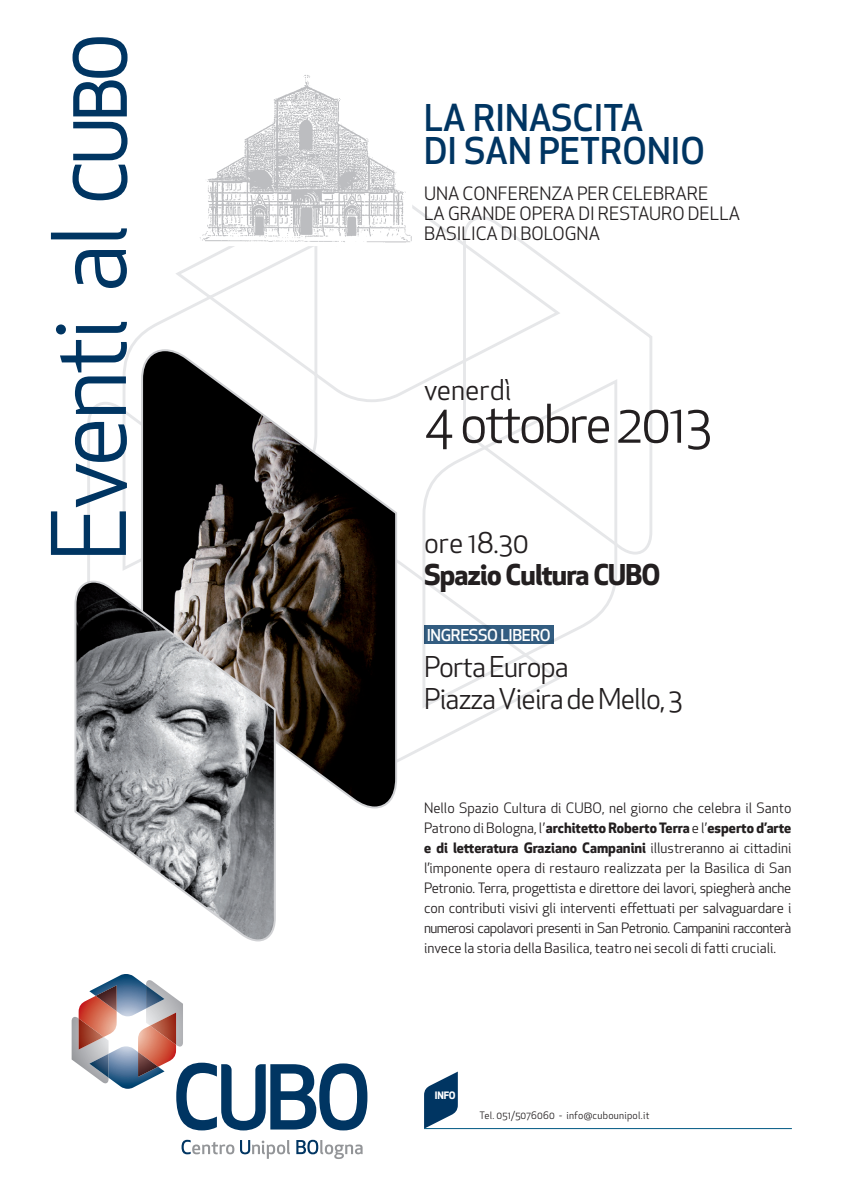
<style>
.page{position:relative;width:851px;height:1191px;background:#fff}
.page>*{position:absolute;margin:0;border:0;box-sizing:border-box;transform-origin:0 0}
.t1{font:99.9px "Apex New";letter-spacing:-.04em;color:#003562}
.t2{font:52px "Apex New";letter-spacing:-.05em;color:#231f20}
.t3{font:500 36px/33px "Apex New";color:#003562}
.t4{font:28px/32px "Apex New";letter-spacing:-.03em;color:#231f20}
.t5{font:700 28px "Apex New";letter-spacing:-.03em;color:#231f20}
.t6{font:28px "Apex New";color:#231f20}
.t7{font:18px/20px "Apex New";color:#231f20}
.t8{font:500 16px "Apex New";color:#fff}
.t9{font:14px/20px "Apex New";color:#231f20;text-align:justify}
.t10{font:10px "Apex New";letter-spacing:.025em;color:#231f20}
.t11{font:700 10px "Apex New";color:#fff}
.s1{font-size:69px}
.s2{font-weight:700}
</style>
<div class="page">
<svg style="left:87px;top:402px;width:53px;height:177px"></svg>
<svg style="left:463px;top:216px;width:189px;height:339px"></svg>
<svg style="left:398px;top:560px;width:162px;height:202px"></svg>
<svg style="left:176px;top:205px;width:292px;height:198px"></svg>
<svg style="left:121px;top:293px;width:198px;height:215px"></svg>
<svg style="left:421px;top:443px;width:197px;height:215px"></svg>
<svg style="left:140px;top:348px;width:258px;height:461px"></svg>
<svg style="left:74px;top:579px;width:203px;height:363px"></svg>
<svg style="left:72px;top:37px;width:56px;height:164px"></svg>
<svg style="left:181px;top:1139px;width:53px;height:15px"></svg>
<svg style="left:240px;top:1140px;width:50px;height:18px"></svg>
<svg style="left:296px;top:1139px;width:66px;height:20px"></svg>
<svg style="left:72px;top:974px;width:295px;height:156px"></svg>
<img style="left:150px;top:1012px;width:26px;height:32px">
<img style="left:138px;top:1052px;width:20px;height:24px">
<svg style="left:424px;top:1071px;width:34px;height:57px"></svg>
<hr style="left:424px;top:1128px;width:367px;height:1px;background:#015983">
<img style="left:199px;top:75px;width:213px;height:171px">
<div style="left:424px;top:625px;width:129px;height:19px;background:#335d81"></div>
<h1 class="t1" style="left:26px;top:562px;width:530px;rotate:-90deg">Eventi al <span class="s1">CUBO</span></h1>
<h3 class="t3" style="left:424px;top:101px;width:282px">LA RINASCITA<br>DI SAN PETRONIO</h3>
<p class="t7" style="left:424px;top:183px;width:317px">UNA CONFERENZA PER celebrare<br>LA GRANDE OPERA DI RESTAURO DELLA<br>BASILICA DI bologna</p>
<h3 class="t6" style="left:424px;top:372px;width:89px">venerdì</h3>
<h2 class="t2" style="left:424px;top:391px;width:289px">4 ottobre 2013</h2>
<h3 class="t4" style="left:424px;top:526px;width:106px">ore 18.30</h3>
<h3 class="t5" style="left:424px;top:554px;width:238px">Spazio Cultura CUBO</h3>
<p class="t8" style="left:426px;top:624px;width:35px">INGRESSO</p>
<p class="t8" style="left:500px;top:624px;width:32px">LIBERO</p>
<h3 class="t4" style="left:424px;top:650px;width:260px">Porta Europa<br>Piazza Vieira de Mello, 3</h3>
<p class="t9" style="left:424px;top:798px;width:369px">Nello Spazio Cultura di CUBO, nel giorno che celebra il Santo Patrono di Bologna, l’<span class="s2">architetto Roberto Terra</span> e l’<span class="s2">esperto d’arte e di letteratura Graziano Campanini</span> illustreranno ai cittadini l’imponente opera di restauro realizzata per la Basilica di San Petronio. Terra, progettista e direttore dei lavori, spiegherà anche con contributi visivi gli interventi effettuati per salvaguardare i numerosi capolavori presenti in San Petronio. Campanini racconterà invece la storia della Basilica, teatro nei secoli di fatti cruciali.</p>
<p class="t11" style="left:435px;top:1087px;width:22px">INFO</p>
<p class="t10" style="left:479px;top:1108px;width:171px">Tel. 051/5076060 - info@cubounipol.it</p>
</div>
